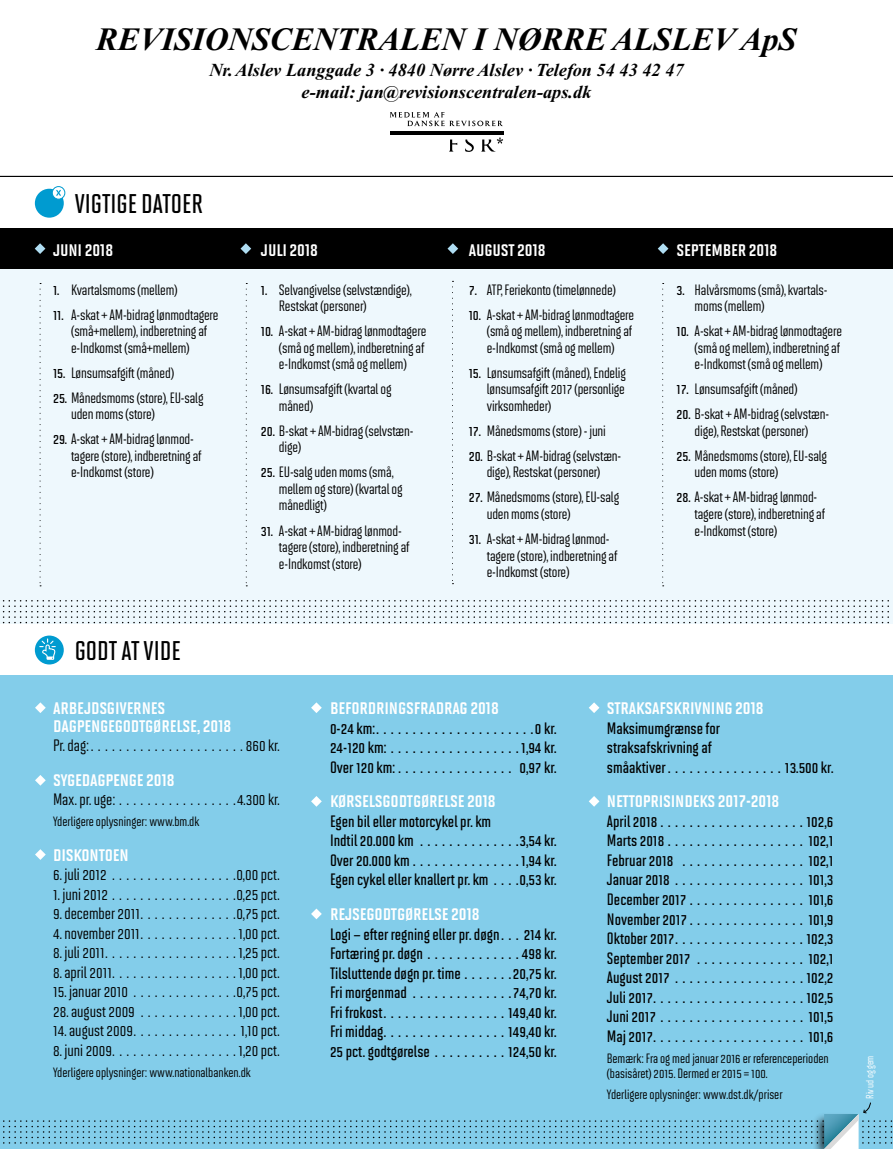
<style>
.page{position:relative;width:893px;height:1149px;background:#fff}
.page>*{position:absolute;margin:0;border:0;box-sizing:border-box;transform-origin:0 0}
.t1{font:italic 700 32.55px "Times New Roman";color:#000}
.t2{font:27px "Solano Gothic MVB Sb Cap";color:#000}
.t3{font:19.5px/17.2px "Solano Gothic MVB Bd SC";letter-spacing:-.01em;color:#fff}
.t4{font:italic 700 18.3px/22px "Times New Roman";color:#000;text-align:center}
.t5{font:600 16.5px/19.5px "Solano Gothic MVB";color:#000;text-align:justify}
.t6{font:500 16.5px "Solano Gothic MVB";color:#000}
.t7{font:500 15px/16.5px "Solano Gothic MVB";letter-spacing:-.01em;color:#000}
.t8{font:500 13.5px/15px "Solano Gothic MVB";color:#000}
.t9{font:500 10.5px "Solano Gothic MVB";letter-spacing:-.01em;color:#fff}
.s1{font-weight:600}
</style>
<div class="page">
<div style="left:0;top:264px;width:892px;height:359px;background:#eef8fd"></div>
<div style="left:0;top:674px;width:892px;height:474px;background:#83cdea"></div>
<div style="left:0;top:229px;width:892px;height:40px;background:#000"></div>
<svg style="left:2px;top:600px;width:891px;height:23px"></svg>
<svg style="left:35px;top:702px;width:11px;height:11px"></svg>
<svg style="left:311px;top:702px;width:11px;height:11px"></svg>
<svg style="left:589px;top:702px;width:10px;height:11px"></svg>
<svg style="left:35px;top:775px;width:11px;height:10px"></svg>
<svg style="left:311px;top:796px;width:11px;height:10px"></svg>
<svg style="left:589px;top:796px;width:10px;height:10px"></svg>
<svg style="left:35px;top:849px;width:11px;height:10px"></svg>
<svg style="left:311px;top:908px;width:11px;height:11px"></svg>
<svg style="left:35px;top:243px;width:10px;height:11px"></svg>
<svg style="left:40px;top:283px;width:1px;height:303px"></svg>
<svg style="left:452px;top:281px;width:1px;height:303px"></svg>
<svg style="left:662px;top:283px;width:2px;height:303px"></svg>
<svg style="left:246px;top:283px;width:1px;height:303px"></svg>
<svg style="left:240px;top:243px;width:11px;height:11px"></svg>
<svg style="left:447px;top:243px;width:11px;height:11px"></svg>
<svg style="left:658px;top:243px;width:10px;height:11px"></svg>
<div style="left:35px;top:635px;width:29px;height:29px;background:#009bd0;border-radius:50%"></div>
<svg style="left:40px;top:638px;width:15px;height:21px"></svg>
<div style="left:35px;top:189px;width:29px;height:28px;background:#009bd0;border-radius:50%"></div>
<svg style="left:52px;top:186px;width:13px;height:13px"></svg>
<div style="left:52px;top:186px;width:13px;height:13px;border:1px solid #009bd0;border-radius:50%"></div>
<svg style="left:55px;top:189px;width:7px;height:8px"></svg>
<hr style="left:0;top:176px;width:892px;height:1px;background:#000">
<svg style="left:0;top:1101px;width:893px;height:48px"></svg>
<svg style="left:390px;top:112px;width:113px;height:14px"></svg>
<hr style="left:390px;top:131px;width:113px;height:4px;background:#000">
<svg style="left:449px;top:137px;width:54px;height:15px"></svg>
<h1 class="t1" style="left:96px;top:22px;width:702px">REVISIONSCENTRALEN I NØRRE ALSLEV ApS</h1>
<p class="t4" style="left:209px;top:59px;width:476px">Nr. Alslev Langgade 3 · 4840 Nørre Alslev · Telefon 54 43 42 47 e-mail: jan@revisionscentralen-aps.dk</p>
<h2 class="t2" style="left:75px;top:188px;width:130px">VIGTIGE DATOER</h2>
<h3 class="t3" style="left:53px;top:240px;width:62px">JUNI 2018</h3>
<p class="t7" style="left:53px;top:281px;width:126px"><span class="s1">1.</span> Kvartalsmoms (mellem)</p>
<p class="t7" style="left:71px;top:306px;width:149px;text-indent:-18px"><span class="s1">11.</span> A-skat + AM-bidrag lønmodtagere (små+mellem), indberetning af e-Indkomst (små+mellem)</p>
<p class="t7" style="left:53px;top:364px;width:122px"><span class="s1">15.</span> Lønsumsafgift (måned)</p>
<p class="t7" style="left:71px;top:389px;width:134px;text-indent:-18px"><span class="s1">25.</span> Månedsmoms (store), EU-salg uden moms (store)</p>
<p class="t7" style="left:71px;top:431px;width:132px;text-indent:-18px"><span class="s1">29.</span> A-skat + AM-bidrag lønmod&shy;tagere (store), indberetning af e-Indkomst (store)</p>
<h2 class="t2" style="left:75px;top:635px;width:107px">GODT AT VIDE</h2>
<h3 class="t3" style="left:261px;top:240px;width:59px">JULI 2018</h3>
<p class="t7" style="left:279px;top:281px;width:134px;text-indent:-18px"><span class="s1">1.</span> Selvangivelse (selvstændige),<br>Restskat (personer)</p>
<p class="t7" style="left:279px;top:323px;width:149px;text-indent:-18px"><span class="s1">10.</span> A-skat + AM-bidrag lønmodtagere (små og mellem), indberetning af e-Indkomst (små og mellem)</p>
<p class="t7" style="left:279px;top:381px;width:114px;text-indent:-18px"><span class="s1">16.</span> Lønsumsafgift (kvartal og måned)</p>
<p class="t7" style="left:279px;top:422px;width:136px;text-indent:-18px"><span class="s1">20.</span> B-skat + AM-bidrag (selvstæn&shy;dige)</p>
<p class="t7" style="left:279px;top:464px;width:125px;text-indent:-18px"><span class="s1">25.</span> EU-salg uden moms (små, mellem og store) (kvartal og månedligt)</p>
<p class="t7" style="left:279px;top:522px;width:132px;text-indent:-18px"><span class="s1">31.</span> A-skat + AM-bidrag lønmod&shy;tagere (store), indberetning af e-Indkomst (store)</p>
<h3 class="t3" style="left:469px;top:240px;width:78px">AUGUST 2018</h3>
<p class="t7" style="left:469px;top:281px;width:149px"><span class="s1">7.</span> ATP, Feriekonto (timelønnede)</p>
<p class="t7" style="left:487px;top:306px;width:149px;text-indent:-18px"><span class="s1">10.</span> A-skat + AM-bidrag lønmodtagere (små og mellem), indberetning af e-Indkomst (små og mellem)</p>
<p class="t7" style="left:487px;top:364px;width:141px;text-align:justify;text-indent:-18px"><span class="s1">15.</span> Lønsumsafgift (måned), Endelig lønsumsafgift 2017 (personlige virksomheder)</p>
<p class="t7" style="left:469px;top:422px;width:139px"><span class="s1">17.</span> Månedsmoms (store) - juni</p>
<p class="t7" style="left:469px;top:447px;width:154px;text-align:center"><span class="s1">20.</span> B-skat + AM-bidrag (selvstæn&shy;dige), Restskat (personer)</p>
<p class="t7" style="left:487px;top:489px;width:134px;text-indent:-18px"><span class="s1">27.</span> Månedsmoms (store), EU-salg uden moms (store)</p>
<p class="t7" style="left:487px;top:530px;width:132px;text-indent:-18px"><span class="s1">31.</span> A-skat + AM-bidrag lønmod&shy;tagere (store), indberetning af e-Indkomst (store)</p>
<h3 class="t3" style="left:677px;top:240px;width:102px">SEPTEMBER 2018</h3>
<p class="t7" style="left:695px;top:281px;width:134px;text-indent:-18px"><span class="s1">3.</span> Halvårsmoms (små), kvartals&shy;moms (mellem)</p>
<p class="t7" style="left:695px;top:323px;width:149px;text-indent:-18px"><span class="s1">10.</span> A-skat + AM-bidrag lønmodtagere (små og mellem), indberetning af e-Indkomst (små og mellem)</p>
<p class="t7" style="left:677px;top:381px;width:122px"><span class="s1">17.</span> Lønsumsafgift (måned)</p>
<p class="t7" style="left:677px;top:406px;width:154px;text-align:center"><span class="s1">20.</span> B-skat + AM-bidrag (selvstæn&shy;dige), Restskat (personer)</p>
<p class="t7" style="left:695px;top:447px;width:134px;text-indent:-18px"><span class="s1">25.</span> Månedsmoms (store), EU-salg uden moms (store)</p>
<p class="t7" style="left:695px;top:489px;width:132px;text-indent:-18px"><span class="s1">28.</span> A-skat + AM-bidrag lønmod&shy;tagere (store), indberetning af e-Indkomst (store)</p>
<h3 class="t3" style="left:53px;top:698px;width:180px">ARBEJDSGIVERNES<br>DAGPENGEGODTGØRELSE, 2018</h3>
<p class="t6" style="left:53px;top:736px;width:228px">Pr. dag:......................860 kr.</p>
<h3 class="t3" style="left:53px;top:770px;width:123px">SYGEDAGPENGE 2018</h3>
<p class="t6" style="left:53px;top:790px;width:228px">Max. pr. uge: . . . . . . . . . . . . . . . . .4.300 kr.</p>
<p class="t8" style="left:53px;top:813px;width:148px">Yderligere oplysninger: www.bm.dk</p>
<h3 class="t3" style="left:53px;top:845px;width:77px">DISKONTOEN</h3>
<p class="t6" style="left:53px;top:865px;width:228px">6. juli 2012 . . . . . . . . . . . . . . . . . .0,00 pct.</p>
<p class="t6" style="left:53px;top:884px;width:228px">1. juni 2012 . . . . . . . . . . . . . . . . . .0,25 pct.</p>
<p class="t6" style="left:53px;top:904px;width:228px">9. december 2011. . . . . . . . . . . . . .0,75 pct.</p>
<p class="t6" style="left:53px;top:923px;width:228px">4. november 2011. . . . . . . . . . . . . . 1,00 pct.</p>
<p class="t6" style="left:53px;top:943px;width:228px">8. juli 2011...................1,25 pct.</p>
<p class="t6" style="left:53px;top:962px;width:228px">8. april 2011..................1,00 pct.</p>
<p class="t6" style="left:53px;top:982px;width:228px">15. januar 2010 . . . . . . . . . . . . . . .0,75 pct.</p>
<p class="t6" style="left:53px;top:1001px;width:228px">28. august 2009 . . . . . . . . . . . . . . 1,00 pct.</p>
<p class="t6" style="left:53px;top:1021px;width:228px">14. august 2009. . . . . . . . . . . . . . . 1,10 pct.</p>
<p class="t6" style="left:53px;top:1040px;width:228px">8. juni 2009..................1,20 pct.</p>
<p class="t8" style="left:53px;top:1064px;width:199px">Yderligere oplysninger: www.nationalbanken.dk</p>
<h3 class="t3" style="left:330px;top:698px;width:170px">BEFORDRINGSFRADRAG 2018</h3>
<p class="t5" style="left:330px;top:718px;width:228px">0-24 km:......................0 kr.<br>24-120 km: . . . . . . . . . . . . . . . . . . 1,94 kr.<br>Over 120 km: . . . . . . . . . . . . . . . . 0,97 kr.</p>
<h3 class="t3" style="left:330px;top:791px;width:167px">KØRSELSGODTGØRELSE 2018</h3>
<p class="t5" style="left:330px;top:811px;width:228px;text-align:left">Egen bil eller motorcykel pr. km<br>Indtil 20.000 km . . . . . . . . . . . . . .3,54 kr.<br>Over 20.000 km . . . . . . . . . . . . . . . 1,94 kr.<br>Egen cykel eller knallert pr. km . . . .0,53 kr.</p>
<h3 class="t3" style="left:330px;top:904px;width:151px">REJSEGODTGØRELSE 2018</h3>
<p class="t5" style="left:330px;top:923px;width:228px">Logi – efter regning eller pr. døgn. . . 214 kr.<br>Fortæring pr. døgn . . . . . . . . . . . . . 498 kr.<br>Tilsluttende døgn pr. time . . . . . . .20,75 kr.<br>Fri morgenmad . . . . . . . . . . . . . .74,70 kr.<br>Fri frokost.................149,40 kr.<br>Fri middag.................149,40 kr.<br>25 pct. godtgørelse . . . . . . . . . . 124,50 kr.</p>
<h3 class="t3" style="left:607px;top:698px;width:158px">STRAKSAFSKRIVNING 2018</h3>
<p class="t5" style="left:607px;top:718px;width:228px;text-align:left">Maksimumgrænse for<br>straksafskrivning af<br>småaktiver . . . . . . . . . . . . . . . . 13.500 kr.</p>
<h3 class="t3" style="left:607px;top:791px;width:174px">NETTOPRISINDEKS 2017-2018</h3>
<p class="t5" style="left:607px;top:811px;width:228px">April 2018 . . . . . . . . . . . . . . . . . . . . 102,6<br>Marts 2018 . . . . . . . . . . . . . . . . . . . 102,1<br>Februar 2018 . . . . . . . . . . . . . . . . . 102,1<br>Januar 2018 . . . . . . . . . . . . . . . . . . 101,3<br>December 2017 . . . . . . . . . . . . . . . . 101,6<br>November 2017 . . . . . . . . . . . . . . . . 101,9<br>Oktober 2017..................102,3<br>September 2017 . . . . . . . . . . . . . . . 102,1<br>August 2017 . . . . . . . . . . . . . . . . . . 102,2<br>Juli 2017.....................102,5<br>Juni 2017 . . . . . . . . . . . . . . . . . . . . 101,5<br>Maj 2017.....................101,6</p>
<p class="t8" style="left:607px;top:1050px;width:223px">Bemærk: Fra og med januar 2016 er referenceperioden (basisåret) 2015. Dermed er 2015 = 100.</p>
<p class="t8" style="left:607px;top:1086px;width:177px">Yderligere oplysninger: www.dst.dk/priser</p>
<p class="t9" style="left:864px;top:1098px;width:45px;rotate:-90deg">Riv ud og gem</p>
</div>
